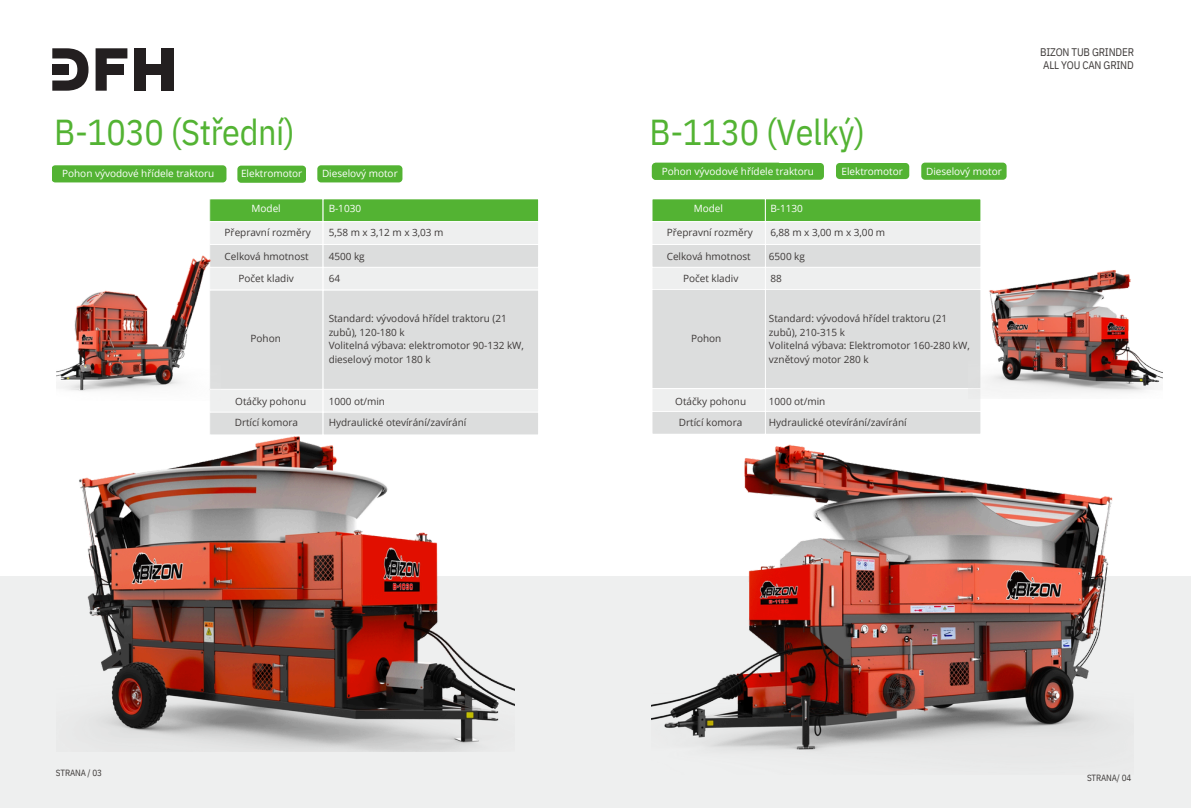
<style>
.page{position:relative;width:1191px;height:808px;background:#fff}
.page>*{position:absolute;margin:0;border:0;box-sizing:border-box;transform-origin:0 0}
.t1{font:36px "IBM Plex Sans Cond";letter-spacing:-.01em;color:#53b333}
.t2{font:11px/12.8px "IBM Plex Sans Cond";letter-spacing:-.015em;color:#3e3a39}
.t3{font:10px/13.5px "Open Sans";color:#3e3a39}
.t4{font:10px "Open Sans";color:#fff}
.t5{font:9px "IBM Plex Sans Cond";letter-spacing:-.015em;color:#3e3a39}
</style>
<div class="page">
<div style="left:0;top:576px;width:1191px;height:232px;background:#eeefef"></div>
<div style="left:210px;top:199px;width:113px;height:23px;background:#53b333"></div>
<div style="left:209px;top:198px;width:115px;height:24px;border:1px solid #fff"></div>
<div style="left:210px;top:222px;width:113px;height:22px;background:#eeefef"></div>
<div style="left:209px;top:221px;width:115px;height:24px;border:1px solid #fff"></div>
<div style="left:210px;top:244px;width:113px;height:23px;background:#dcdddd"></div>
<div style="left:209px;top:244px;width:115px;height:24px;border:1px solid #fff"></div>
<div style="left:210px;top:389px;width:113px;height:23px;background:#eeefef"></div>
<div style="left:210px;top:267px;width:113px;height:23px;background:#eeefef"></div>
<div style="left:209px;top:267px;width:115px;height:24px;border:1px solid #fff"></div>
<div style="left:210px;top:290px;width:113px;height:99px;background:#dcdddd"></div>
<div style="left:209px;top:290px;width:115px;height:100px;border:1px solid #fff"></div>
<div style="left:323px;top:199px;width:216px;height:23px;background:#53b333"></div>
<div style="left:323px;top:198px;width:216px;height:24px;border:1px solid #fff"></div>
<div style="left:323px;top:222px;width:216px;height:22px;background:#eeefef"></div>
<div style="left:323px;top:221px;width:216px;height:24px;border:1px solid #fff"></div>
<div style="left:323px;top:244px;width:216px;height:23px;background:#dcdddd"></div>
<div style="left:323px;top:244px;width:216px;height:24px;border:1px solid #fff"></div>
<div style="left:323px;top:389px;width:216px;height:23px;background:#eeefef"></div>
<div style="left:323px;top:267px;width:216px;height:23px;background:#eeefef"></div>
<div style="left:323px;top:267px;width:216px;height:24px;border:1px solid #fff"></div>
<div style="left:323px;top:412px;width:216px;height:23px;background:#dcdddd"></div>
<div style="left:323px;top:412px;width:216px;height:23px;border:1px solid #fff"></div>
<div style="left:323px;top:290px;width:216px;height:99px;background:#dcdddd"></div>
<div style="left:323px;top:290px;width:216px;height:100px;border:1px solid #fff"></div>
<div style="left:652px;top:199px;width:113px;height:23px;background:#53b333"></div>
<div style="left:651px;top:198px;width:115px;height:24px;border:1px solid #fff"></div>
<div style="left:652px;top:222px;width:113px;height:22px;background:#eeefef"></div>
<div style="left:651px;top:221px;width:115px;height:24px;border:1px solid #fff"></div>
<div style="left:652px;top:244px;width:113px;height:23px;background:#dcdddd"></div>
<div style="left:651px;top:244px;width:115px;height:24px;border:1px solid #fff"></div>
<div style="left:652px;top:267px;width:113px;height:23px;background:#eeefef"></div>
<div style="left:651px;top:267px;width:115px;height:24px;border:1px solid #fff"></div>
<div style="left:652px;top:289px;width:113px;height:100px;background:#dcdddd"></div>
<div style="left:651px;top:289px;width:115px;height:100px;border:1px solid #fff"></div>
<div style="left:765px;top:199px;width:216px;height:23px;background:#53b333"></div>
<div style="left:765px;top:198px;width:216px;height:24px;border:1px solid #fff"></div>
<div style="left:765px;top:222px;width:216px;height:22px;background:#eeefef"></div>
<div style="left:765px;top:221px;width:216px;height:24px;border:1px solid #fff"></div>
<div style="left:765px;top:244px;width:216px;height:23px;background:#dcdddd"></div>
<div style="left:765px;top:244px;width:216px;height:24px;border:1px solid #fff"></div>
<div style="left:765px;top:267px;width:216px;height:23px;background:#eeefef"></div>
<div style="left:765px;top:267px;width:216px;height:24px;border:1px solid #fff"></div>
<div style="left:765px;top:289px;width:216px;height:100px;background:#dcdddd"></div>
<div style="left:765px;top:289px;width:216px;height:100px;border:1px solid #fff"></div>
<div style="left:652px;top:389px;width:113px;height:22px;background:#eeefef"></div>
<div style="left:651px;top:388px;width:115px;height:24px;border:1px solid #fff"></div>
<div style="left:652px;top:411px;width:113px;height:23px;background:#dcdddd"></div>
<div style="left:651px;top:411px;width:115px;height:24px;border:1px solid #fff"></div>
<div style="left:765px;top:389px;width:216px;height:22px;background:#eeefef"></div>
<div style="left:765px;top:388px;width:216px;height:24px;border:1px solid #fff"></div>
<div style="left:765px;top:411px;width:216px;height:23px;background:#dcdddd"></div>
<div style="left:765px;top:411px;width:216px;height:24px;border:1px solid #fff"></div>
<img style="left:57px;top:247px;width:163px;height:144px">
<img style="left:79px;top:401px;width:435px;height:351px">
<img style="left:968px;top:251px;width:194px;height:147px">
<img style="left:652px;top:434px;width:461px;height:317px">
<div style="left:652px;top:163px;width:172px;height:17px;background:#53b333;border-radius:4px"></div>
<div style="left:836px;top:163px;width:73px;height:16px;background:#53b333;border-radius:4px"></div>
<div style="left:921px;top:163px;width:86px;height:17px;background:#53b333;border-radius:4px"></div>
<div style="left:237px;top:166px;width:69px;height:17px;background:#53b333;border-radius:4px"></div>
<div style="left:317px;top:165px;width:85px;height:17px;background:#53b333;border-radius:4px"></div>
<div style="left:52px;top:65px;width:17px;height:10px;background:#231f20"></div>
<svg style="left:57px;top:48px;width:70px;height:43px"></svg>
<div style="left:140px;top:65px;width:28px;height:10px;background:#231f20"></div>
<div style="left:134px;top:48px;width:12px;height:43px;background:#231f20"></div>
<div style="left:162px;top:48px;width:11px;height:43px;background:#231f20"></div>
<div style="left:52px;top:165px;width:174px;height:17px;background:#53b333;border-radius:4px"></div>
<h3 class="t1" style="left:54px;top:108px;width:242px">B-1030 (Střední)</h3>
<h3 class="t1" style="left:650px;top:108px;width:217px">B-1130 (Velký)</h3>
<p class="t4" style="left:62px;top:166px;width:154px">Pohon vývodové hřídele traktoru</p>
<h3 class="t4" style="left:241px;top:166px;width:63px">Elektromotor</h3>
<h3 class="t4" style="left:322px;top:166px;width:77px">Dieselový motor</h3>
<p class="t4" style="left:662px;top:164px;width:154px">Pohon vývodové hřídele traktoru</p>
<h3 class="t4" style="left:842px;top:164px;width:63px">Elektromotor</h3>
<h3 class="t4" style="left:926px;top:164px;width:77px">Dieselový motor</h3>
<h3 class="t4" style="left:252px;top:201px;width:31px">Model</h3>
<h3 class="t4" style="left:329px;top:201px;width:34px">B-1030</h3>
<h3 class="t4" style="left:770px;top:201px;width:34px">B-1130</h3>
<h3 class="t3" style="left:225px;top:225px;width:88px">Přepravní rozměry</h3>
<p class="t3" style="left:667px;top:225px;width:88px">Přepravní rozměry</p>
<h3 class="t3" style="left:225px;top:249px;width:86px">Celková hmotnost</h3>
<h3 class="t3" style="left:667px;top:249px;width:86px">Celková hmotnost</h3>
<p class="t3" style="left:239px;top:271px;width:57px">Počet kladiv</p>
<h3 class="t3" style="left:683px;top:271px;width:57px">Počet kladiv</h3>
<h3 class="t4" style="left:694px;top:201px;width:31px">Model</h3>
<h3 class="t3" style="left:329px;top:225px;width:116px">5,58 m x 3,12 m x 3,03 m</h3>
<h3 class="t3" style="left:770px;top:225px;width:116px">6,88 m x 3,00 m x 3,00 m</h3>
<h2 class="t3" style="left:329px;top:249px;width:38px">4500 kg</h2>
<h3 class="t3" style="left:769px;top:249px;width:38px">6500 kg</h3>
<h3 class="t3" style="left:329px;top:271px;width:13px">64</h3>
<h3 class="t3" style="left:770px;top:271px;width:13px">88</h3>
<h3 class="t3" style="left:769px;top:311px;width:202px">Standard: vývodová hřídel traktoru (21 zubů), 210-315 k<br>Volitelná výbava: Elektromotor 160-280 kW, vznětový motor 280 k</h3>
<h3 class="t3" style="left:329px;top:311px;width:197px">Standard: vývodová hřídel traktoru (21 zubů), 120-180 k<br>Volitelná výbava: elektromotor 90-132 kW, dieselový motor 180 k</h3>
<h3 class="t3" style="left:329px;top:394px;width:58px">1000 ot/min</h3>
<h3 class="t3" style="left:769px;top:394px;width:58px">1000 ot/min</h3>
<p class="t3" style="left:329px;top:415px;width:139px">Hydraulické otevírání/zavírání</p>
<h3 class="t3" style="left:769px;top:415px;width:139px">Hydraulické otevírání/zavírání</h3>
<h3 class="t3" style="left:251px;top:332px;width:32px">Pohon</h3>
<h3 class="t3" style="left:691px;top:332px;width:32px">Pohon</h3>
<h2 class="t3" style="left:235px;top:394px;width:72px">Otáčky pohonu</h2>
<p class="t3" style="left:675px;top:394px;width:72px">Otáčky pohonu</p>
<h3 class="t3" style="left:235px;top:415px;width:65px">Drtící komora</h3>
<h1 class="t3" style="left:679px;top:415px;width:65px">Drtící komora</h1>
<p class="t2" style="left:1040px;top:46px;width:95px">BIZON TUB GRINDER<br>ALL YOU CAN GRIND</p>
<h3 class="t5" style="left:56px;top:767px;width:47px">STRANA / 03</h3>
<h2 class="t5" style="left:1087px;top:772px;width:46px">STRANA/ 04</h2>
</div>
